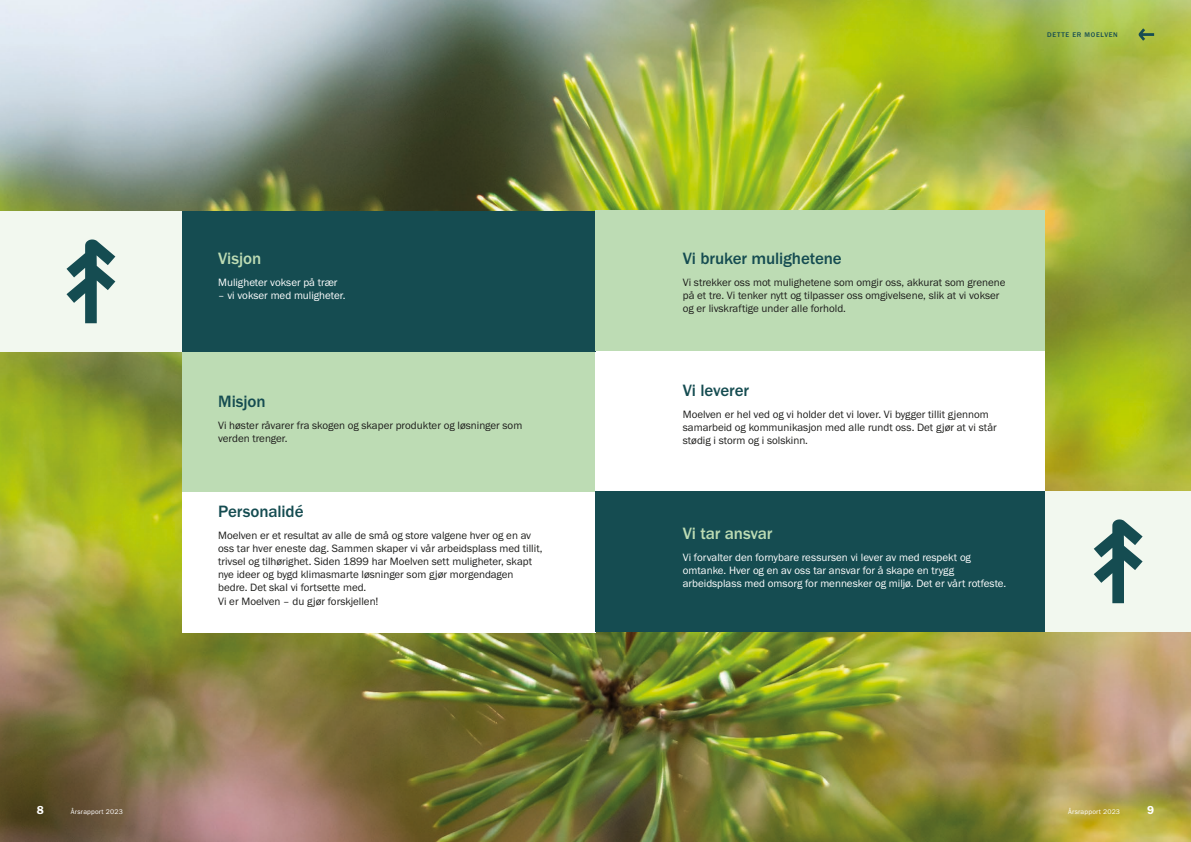
<style>
.page{position:relative;width:1191px;height:842px;background:#fff}
.page>*{position:absolute;margin:0;border:0;box-sizing:border-box;transform-origin:0 0}
.t1{font:500 17px "Franklin Gothic URW";letter-spacing:-.005em;color:#154c51}
.t2{font:500 17px "Franklin Gothic URW";letter-spacing:-.005em;color:#bddcb4}
.t3{font:12px "Franklin Gothic URW Dem";color:#fff}
.t4{font:11px/13.2px "Franklin Gothic URW Boo";color:#1d1d1b}
.t5{font:11px/13.2px "Franklin Gothic URW Boo";color:#fff}
.t6{font:7px "Franklin Gothic URW Boo";letter-spacing:.025em;color:#fff}
.t7{font:500 7px "Franklin Gothic URW";letter-spacing:.1em;color:#154c51}
</style>
<div class="page">
<img style="left:0;top:0;width:1191px;height:842px">
<div style="left:182px;top:351px;width:413px;height:141px;background:#bddcb4"></div>
<div style="left:595px;top:351px;width:450px;height:140px;background:#fff"></div>
<div style="left:182px;top:492px;width:413px;height:140px;background:#fff"></div>
<div style="left:595px;top:491px;width:450px;height:140px;background:#154c51"></div>
<div style="left:182px;top:211px;width:413px;height:140px;background:#154c51"></div>
<div style="left:595px;top:210px;width:450px;height:141px;background:#bddcb4"></div>
<div style="left:0;top:211px;width:182px;height:140px;background:#f2f8ef"></div>
<div style="left:1045px;top:491px;width:146px;height:140px;background:#f2f8ef"></div>
<svg style="left:66px;top:239px;width:49px;height:84px"></svg>
<svg style="left:1093px;top:519px;width:49px;height:84px"></svg>
<svg style="left:1138px;top:28px;width:16px;height:13px"></svg>
<h1 class="t2" style="left:218px;top:248px;width:45px">Visjon</h1>
<p class="t5" style="left:218px;top:275px;width:121px">Muligheter vokser på trær</p>
<p class="t5" style="left:218px;top:288px;width:129px">– vi vokser med muligheter.</p>
<h1 class="t1" style="left:218px;top:391px;width:49px">Misjon</h1>
<p class="t4" style="left:218px;top:418px;width:306px">Vi høster råvarer fra skogen og skaper produkter og løsninger som verden trenger.</p>
<h1 class="t1" style="left:218px;top:501px;width:87px">Personalidé</h1>
<p class="t4" style="left:218px;top:528px;width:326px">Moelven er et resultat av alle de små og store valgene hver og en av oss tar hver eneste dag. Sammen skaper vi vår arbeidsplass med tillit, trivsel og tilhørighet. Siden 1899 har Moelven sett muligheter, skapt nye ideer og bygd klimasmarte løsninger som gjør morgendagen bedre. Det skal vi fortsette med.<br>Vi er Moelven – du gjør forskjellen!</p>
<p class="t7" style="left:1047px;top:30px;width:72px">DETTE ER MOELVEN</p>
<h1 class="t1" style="left:683px;top:248px;width:160px">Vi bruker mulighetene</h1>
<p class="t4" style="left:683px;top:275px;width:324px">Vi strekker oss mot mulighetene som omgir oss, akkurat som grenene på et tre. Vi tenker nytt og tilpasser oss omgivelsene, slik at vi vokser og er livskraftige under alle forhold.</p>
<h1 class="t1" style="left:683px;top:380px;width:68px">Vi leverer</h1>
<p class="t4" style="left:683px;top:407px;width:315px">Moelven er hel ved og vi holder det vi lover. Vi bygger tillit gjennom samarbeid og kommunikasjon med alle rundt oss. Det gjør at vi står stødig i storm og i solskinn.</p>
<h1 class="t2" style="left:683px;top:523px;width:91px">Vi tar ansvar</h1>
<p class="t5" style="left:683px;top:550px;width:325px">Vi forvalter den fornybare ressursen vi lever av med respekt og omtanke. Hver og en av oss tar ansvar for å skape en trygg arbeidsplass med omsorg for mennesker og miljø. Det er vårt rotfeste.</p>
<p class="t3" style="left:37px;top:802px;width:9px">8</p>
<p class="t6" style="left:71px;top:807px;width:53px">Årsrapport 2023</p>
<p class="t6" style="left:1068px;top:807px;width:53px">Årsrapport 2023</p>
<p class="t3" style="left:1147px;top:802px;width:9px">9</p>
</div>
